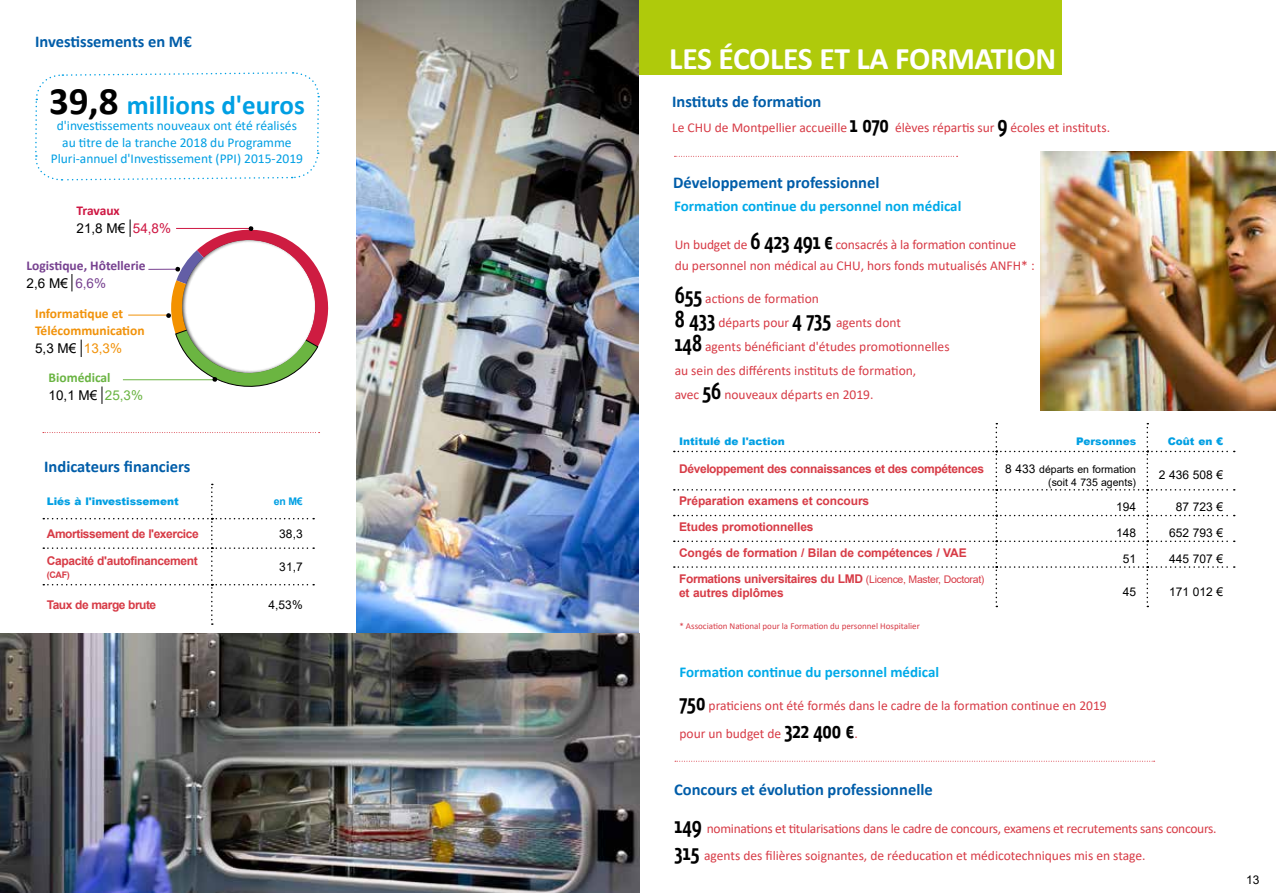
<style>
.page{position:relative;width:1276px;height:893px;background:#fff}
.page>*{position:absolute;margin:0;border:0;box-sizing:border-box;transform-origin:0 0}
.t1{font:700 31.5px "Calibri";letter-spacing:-.01em;color:#fff}
.t2{font:500 30px "Eureka Sans Cond";color:#000}
.t3{font:700 27px "Calibri";color:#009fe3}
.t4{font:700 16.5px "Calibri";color:#005da9}
.t5{font:700 15px "Calibri";color:#00aae9}
.t6{font:13.5px/24px "Calibri";color:#d73b46}
.t7{font:13.5px/16.5px "Calibri";color:#009fe3;text-align:center}
.t8{font:13.5px "Calibri";letter-spacing:-.02em;color:#d73b46}
.t9{font:13.5px "Arial";color:#000}
.t10{font:700 13.5px/17.7px "Calibri";color:#f1920a}
.t11{font:700 13.5px "Calibri";color:#774190}
.t12{font:700 13.5px "Calibri";color:#6ab442}
.t13{font:700 13.5px "Calibri";letter-spacing:-.015em;color:#ce1642}
.t14{font:700 12px/14.4px "Arial";letter-spacing:-.03em;color:#d73b46}
.t15{font:700 12px "Arial";letter-spacing:-.01em;color:#d73b46}
.t16{font:12px "Arial";color:#000}
.t17{font:900 10.5px "Arial";color:#009fe3}
.t18{font:10.5px/12.6px "Arial";color:#000;text-align:right}
.t19{font:700 10.5px "Arial";color:#009fe3}
.t20{font:9px "Calibri";color:#d73b46}
.t21{font:700 9px "Arial";color:#d73b46}
.s1{font-size:39px;color:#000}
.s2{color:#ce1642}
.s3{color:#774190}
.s4{color:#f1920a}
.s5{color:#6ab442}
.s6{font-size:12px}
.s7{font-weight:400;font-size:10.5px}
</style>
<div class="page">
<svg style="left:72px;top:274px;width:1px;height:17px"></svg>
<svg style="left:130px;top:219px;width:1px;height:18px"></svg>
<hr style="left:123px;top:379px;width:94px;height:1px;background:#6ab442">
<svg style="left:102px;top:386px;width:1px;height:18px"></svg>
<hr style="left:128px;top:315px;width:42px;height:1px;background:#f1920a">
<svg style="left:148px;top:226px;width:181px;height:161px"></svg>
<svg style="left:81px;top:340px;width:1px;height:17px"></svg>
<svg style="left:43px;top:484px;width:271px;height:141px"></svg>
<img style="left:356px;top:0;width:282px;height:633px">
<svg style="left:43px;top:432px;width:277px;height:1px"></svg>
<svg style="left:35px;top:72px;width:285px;height:109px"></svg>
<svg style="left:674px;top:156px;width:283px;height:1px"></svg>
<svg style="left:674px;top:423px;width:560px;height:184px"></svg>
<svg style="left:675px;top:761px;width:479px;height:1px"></svg>
<div style="left:639px;top:0;width:423px;height:74px;background:#afca0b"></div>
<img style="left:0;top:633px;width:639px;height:260px">
<img style="left:1040px;top:151px;width:236px;height:260px">
<p class="t4" style="left:35px;top:30px;width:158px">Investissements en M€</p>
<h3 class="t3" style="left:49px;top:86px;width:257px"><span class="s1">39,8</span> millions d'euros</h3>
<p class="t7" style="left:51px;top:117px;width:254px">d'investissements nouveaux ont été réalisés au titre de la tranche 2018 du Programme<br>Pluri-annuel d'Investissement (PPI) 2015-2019</p>
<p class="t13" style="left:77px;top:201px;width:45px">Travaux</p>
<p class="t9" style="left:77px;top:219px;width:96px">21,8 M€ <span class="s2">54,8%</span></p>
<p class="t11" style="left:27px;top:256px;width:121px">Logistique, Hôtellerie</p>
<p class="t9" style="left:27px;top:273px;width:81px">2,6 M€ <span class="s3">6,6%</span></p>
<p class="t10" style="left:35px;top:304px;width:111px">Informatique et<br>Télécommunication</p>
<p class="t9" style="left:35px;top:339px;width:89px">5,3 M€ <span class="s4">13,3%</span></p>
<p class="t12" style="left:49px;top:368px;width:64px">Biomédical</p>
<p class="t9" style="left:49px;top:386px;width:96px">10,1 M€ <span class="s5">25,3%</span></p>
<p class="t4" style="left:44px;top:455px;width:148px">Indicateurs financiers</p>
<p class="t17" style="left:47px;top:494px;width:133px">Liés à l'investissement</p>
<p class="t19" style="left:274px;top:494px;width:30px">en M€</p>
<p class="t14" style="left:47px;top:526px;width:154px">Amortissement de l'exercice</p>
<p class="t16" style="left:279px;top:525px;width:25px">38,3</p>
<p class="t14" style="left:47px;top:554px;width:152px">Capacité d'autofinancement</p>
<p class="t21" style="left:47px;top:568px;width:25px">(CAF)</p>
<p class="t16" style="left:279px;top:558px;width:25px">31,7</p>
<p class="t14" style="left:47px;top:598px;width:111px">Taux de marge brute</p>
<p class="t16" style="left:269px;top:597px;width:36px">4,53%</p>
<h1 class="t1" style="left:669px;top:36px;width:388px">LES ÉCOLES ET LA FORMATION</h1>
<p class="t4" style="left:672px;top:89px;width:151px">Instituts de formation</p>
<p class="t6" style="left:672px;top:116px;width:177px">Le CHU de Montpellier accueille</p>
<h2 class="t2" style="left:850px;top:110px;width:41px">1 070</h2>
<p class="t6" style="left:895px;top:116px;width:101px">élèves répartis sur</p>
<h2 class="t2" style="left:997px;top:110px;width:12px">9</h2>
<p class="t6" style="left:1010px;top:116px;width:101px">écoles et instituts.</p>
<p class="t4" style="left:673px;top:171px;width:208px">Développement professionnel</p>
<p class="t5" style="left:674px;top:195px;width:289px">Formation continue du personnel non médical</p>
<p class="t6" style="left:675px;top:233px;width:74px">Un budget de</p>
<h2 class="t2" style="left:750px;top:227px;width:84px">6 423 491 €</h2>
<p class="t6" style="left:674px;top:234px;width:361px;line-height:20.5px;text-indent:161px">consacrés à la formation continue<br>du personnel non médical au CHU, hors fonds mutualisés ANFH* :</p>
<h2 class="t2" style="left:675px;top:281px;width:29px">655</h2>
<p class="t6" style="left:705px;top:286px;width:115px">actions de formation</p>
<h2 class="t2" style="left:675px;top:305px;width:42px">8 433</h2>
<p class="t6" style="left:718px;top:310px;width:72px">départs pour</p>
<h2 class="t2" style="left:792px;top:305px;width:41px">4 735</h2>
<p class="t6" style="left:836px;top:310px;width:66px">agents dont</p>
<h2 class="t2" style="left:675px;top:329px;width:29px">148</h2>
<p class="t6" style="left:675px;top:334px;width:276px;text-indent:30px">agents bénéficiant d'études promotionnelles au sein des différents instituts de formation,<br>avec</p>
<h2 class="t2" style="left:702px;top:377px;width:20px">56</h2>
<p class="t6" style="left:724px;top:382px;width:151px">nouveaux départs en 2019.</p>
<p class="t17" style="left:679px;top:434px;width:107px">Intitulé de l'action</p>
<p class="t17" style="left:1076px;top:434px;width:62px">Personnes</p>
<p class="t17" style="left:1167px;top:434px;width:57px">Coût en €</p>
<p class="t14" style="left:679px;top:462px;width:306px">Développement des connaissances et des compétences</p>
<p class="t18" style="left:1005px;top:463px;width:132px"><span class="s6">8 433</span> départs en formation (soit 4 735 agents)</p>
<p class="t16" style="left:1159px;top:467px;width:66px">2 436 508 €</p>
<p class="t15" style="left:679px;top:493px;width:192px">Préparation examens et concours</p>
<p class="t16" style="left:1116px;top:499px;width:22px">194</p>
<p class="t16" style="left:1176px;top:499px;width:49px">87 723 €</p>
<p class="t15" style="left:679px;top:518px;width:136px">Etudes promotionnelles</p>
<p class="t16" style="left:1116px;top:525px;width:22px">148</p>
<p class="t16" style="left:1169px;top:525px;width:56px">652 793 €</p>
<p class="t15" style="left:679px;top:544px;width:289px">Congés de formation / Bilan de compétences / VAE</p>
<p class="t16" style="left:1122px;top:550px;width:15px">51</p>
<p class="t16" style="left:1169px;top:550px;width:56px">445 707 €</p>
<p class="t14" style="left:679px;top:571px;width:307px">Formations universitaires du LMD <span class="s7">(Licence, Master, Doctorat) </span>et autres diplômes</p>
<p class="t16" style="left:1122px;top:583px;width:15px">45</p>
<p class="t16" style="left:1169px;top:583px;width:56px">171 012 €</p>
<p class="t20" style="left:679px;top:620px;width:242px">* Association National pour la Formation du personnel Hospitalier</p>
<p class="t5" style="left:679px;top:661px;width:261px">Formation continue du personnel médical</p>
<h2 class="t2" style="left:679px;top:688px;width:28px">750</h2>
<p class="t6" style="left:679px;top:691px;width:429px;line-height:28.5px;text-indent:29px">praticiens ont été formés dans le cadre de la formation continue en 2019 pour un budget de</p>
<h2 class="t2" style="left:784px;top:716px;width:71px">322 400 €</h2>
<p class="t6" style="left:854px;top:722px;width:5px">.</p>
<p class="t4" style="left:674px;top:777px;width:260px">Concours et évolution professionnelle</p>
<h2 class="t2" style="left:674px;top:811px;width:29px">149</h2>
<p class="t8" style="left:706px;top:819px;width:511px">nominations et titularisations dans le cadre de concours, examens et recrutements sans concours.</p>
<h2 class="t2" style="left:674px;top:838px;width:26px">315</h2>
<p class="t6" style="left:704px;top:843px;width:443px">agents des filières soignantes, de réeducation et médicotechniques mis en stage.</p>
<p class="t16" style="left:1246px;top:871px;width:15px">13</p>
</div>
